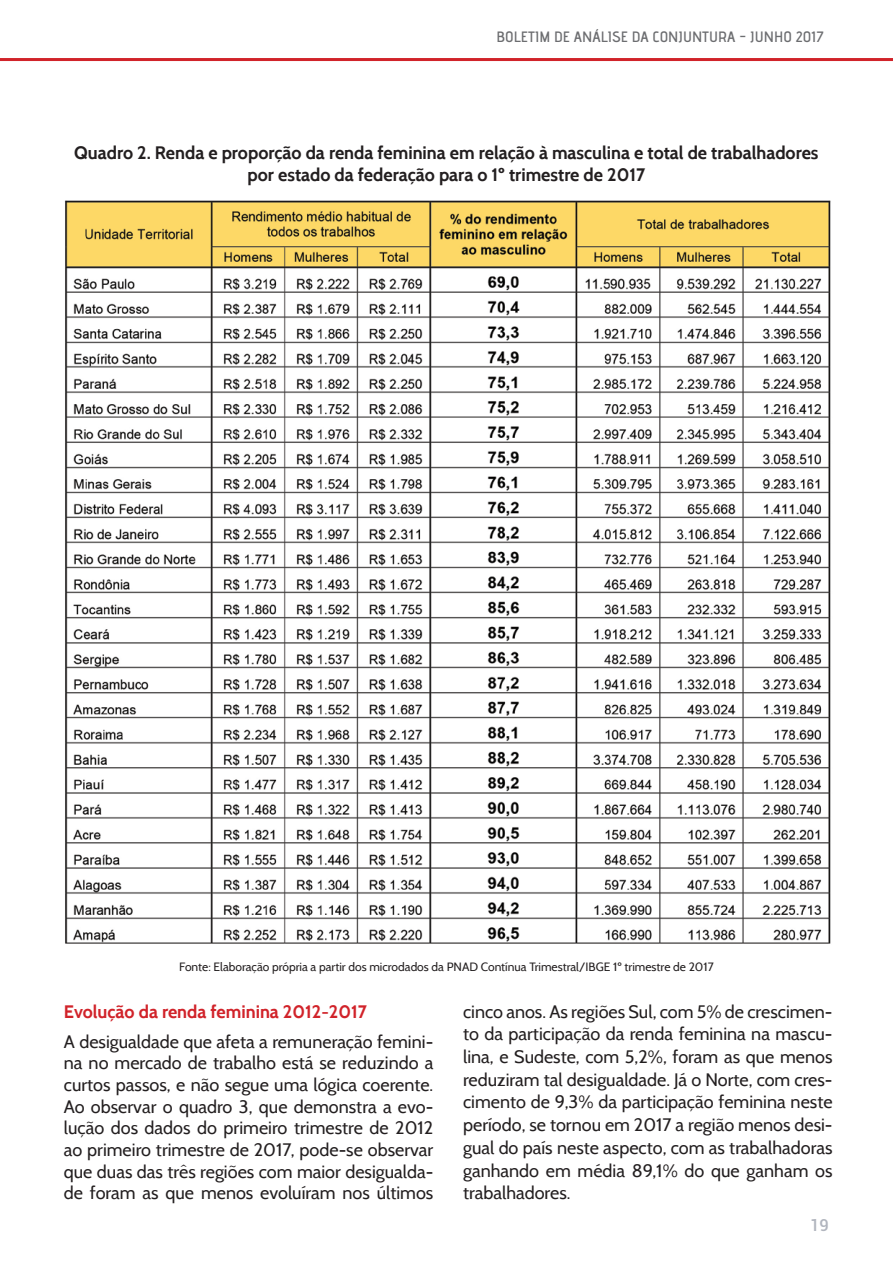
<style>
.page{position:relative;width:893px;height:1263px;background:#fff}
.page>*{position:absolute;margin:0;border:0;box-sizing:border-box;transform-origin:0 0}
.t1{font:18px/22.6px "Cabin";color:#231f20;text-align:justify}
.t2{font:700 18px/21.6px "Cabin";color:#231f20;text-align:center}
.t3{font:700 18px "Cabin";color:#d1232a}
.t4{font:500 16.5px "Roboto";color:#b1b5be}
.t5{font:15px "advent Bd 2";color:#6c6d70;scale:1.05 1}
.t6{font:12px "Cabin";color:#231f20}
</style>
<div class="page">
<hr style="left:0;top:58px;width:893px;height:3px;background:#d1232a">
<img style="left:64px;top:200px;width:767px;height:744px">
<p class="t5" style="left:497px;top:28px;width:313px">BOLETIM DE ANÁLISE DA CONJUNTURA - JUNHO 2017</p>
<p class="t2" style="left:74px;top:142px;width:746px">Quadro 2. Renda e proporção da renda feminina em relação à masculina e total de trabalhadores por estado da federação para o 1º trimestre de 2017</p>
<p class="t6" style="left:179px;top:959px;width:536px">Fonte: Elaboração própria a partir dos microdados da PNAD Contínua Trimestral/IBGE 1º trimestre de 2017</p>
<p class="t3" style="left:64px;top:1000px;width:305px">Evolução da renda feminina 2012-2017</p>
<p class="t1" style="left:64px;top:1030px;width:371px;line-height:21.6px">A desigualdade que afeta a remuneração femini&shy;na no mercado de trabalho está se reduzindo a curtos passos, e não segue uma lógica coerente.<br>Ao observar o quadro 3, que demonstra a evo&shy;lução dos dados do primeiro trimestre de 2012 ao primeiro trimestre de 2017, pode-se observar que duas das três regiões com maior desigualda&shy;de foram as que menos evoluíram nos últimos</p>
<p class="t1" style="left:463px;top:1000px;width:371px">cinco anos. As regiões Sul, com 5% de crescimen&shy;to da participação da renda feminina na mascu&shy;lina, e Sudeste, com 5,2%, foram as que menos reduziram tal desigualdade. Já o Norte, com cres&shy;cimento de 9,3% da participação feminina neste período, se tornou em 2017 a região menos desi&shy;gual do país neste aspecto, com as trabalhadoras ganhando em média 89,1% do que ganham os trabalhadores.</p>
<p class="t4" style="left:810px;top:1214px;width:20px">19</p>
</div>
